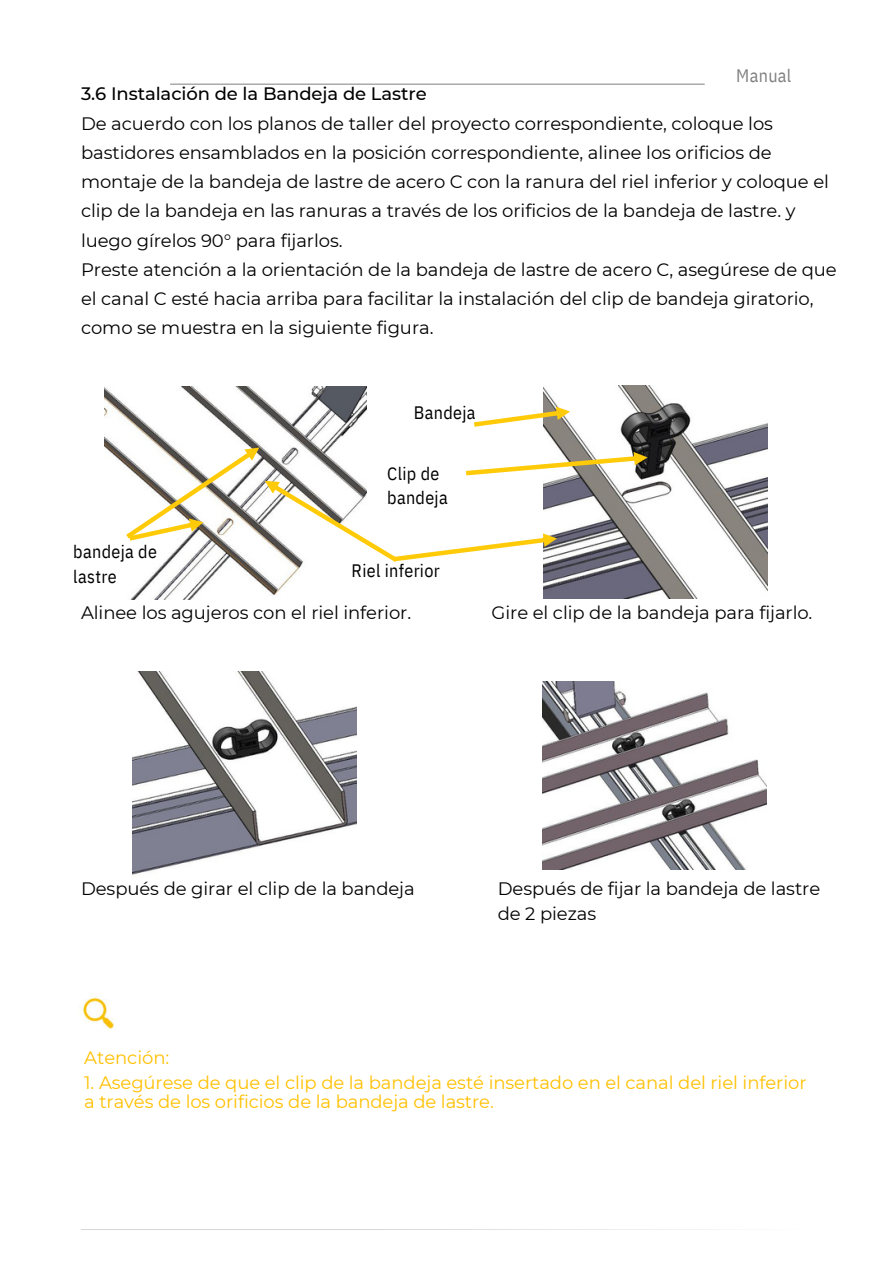
<style>
.page{position:relative;width:894px;height:1264px;background:#fff}
.page>*{position:absolute;margin:0;border:0;box-sizing:border-box;transform-origin:0 0}
.t1{font:18px/29.2px "Montserrat";letter-spacing:-.005em;color:#000}
.t2{font:18px/19.2px "Montserrat";letter-spacing:-.005em;color:#ffc000}
.t3{font:18px/24.8px "IBM Plex Sans Cond";letter-spacing:.015em;color:#000}
.t4{font:18px "IBM Plex Sans Cond";letter-spacing:.02em;color:#7f7f7f}
.s1{font-weight:500}
</style>
<div class="page">
<hr style="left:170px;top:84px;width:534px;height:1px;background:#7f7f7f">
<img style="left:82px;top:996px;width:32px;height:33px">
<img style="left:104px;top:387px;width:263px;height:212px">
<img style="left:543px;top:385px;width:224px;height:213px">
<svg style="left:126px;top:447px;width:133px;height:93px"></svg>
<svg style="left:265px;top:481px;width:292px;height:81px"></svg>
<svg style="left:466px;top:452px;width:181px;height:23px"></svg>
<svg style="left:474px;top:406px;width:96px;height:21px"></svg>
<img style="left:133px;top:671px;width:224px;height:204px">
<img style="left:542px;top:681px;width:224px;height:188px">
<h1 class="t4" style="left:736px;top:64px;width:57px">Manual</h1>
<p class="t1" style="left:81px;top:79px;width:757px"><span class="s1">3.6 Instalación de la Bandeja de Lastre<br></span>De acuerdo con los planos de taller del proyecto correspondiente, coloque los bastidores ensamblados en la posición correspondiente, alinee los orificios de montaje de la bandeja de lastre de acero C con la ranura del riel inferior y coloque el clip de la bandeja en las ranuras a través de los orificios de la bandeja de lastre. y luego gírelos 90° para fijarlos.<br>Preste atención a la orientación de la bandeja de lastre de acero C, asegúrese de que el canal C esté hacia arriba para facilitar la instalación del clip de bandeja giratorio, como se muestra en la siguiente figura.</p>
<h1 class="t3" style="left:413px;top:400px;width:63px">Bandeja</h1>
<h1 class="t3" style="left:73px;top:539px;width:85px">bandeja de lastre</h1>
<h1 class="t3" style="left:387px;top:460px;width:62px">Clip de bandeja</h1>
<h1 class="t3" style="left:351px;top:558px;width:90px">Riel inferior</h1>
<p class="t1" style="left:81px;top:597px;width:331px">Alinee los agujeros con el riel inferior.</p>
<h1 class="t1" style="left:491px;top:597px;width:322px">Gire el clip de la bandeja para fijarlo.</h1>
<h1 class="t1" style="left:81px;top:874px;width:335px">Después de girar el clip de la bandeja</h1>
<h1 class="t1" style="left:497px;top:876px;width:324px;line-height:24.8px">Después de fijar la bandeja de lastre de 2 piezas</h1>
<p class="t2" style="left:84px;top:1048px;width:86px">Atención:</p>
<p class="t2" style="left:84px;top:1073px;width:723px">1. Asegúrese de que el clip de la bandeja esté insertado en el canal del riel inferior a través de los orificios de la bandeja de lastre.</p>
</div>
